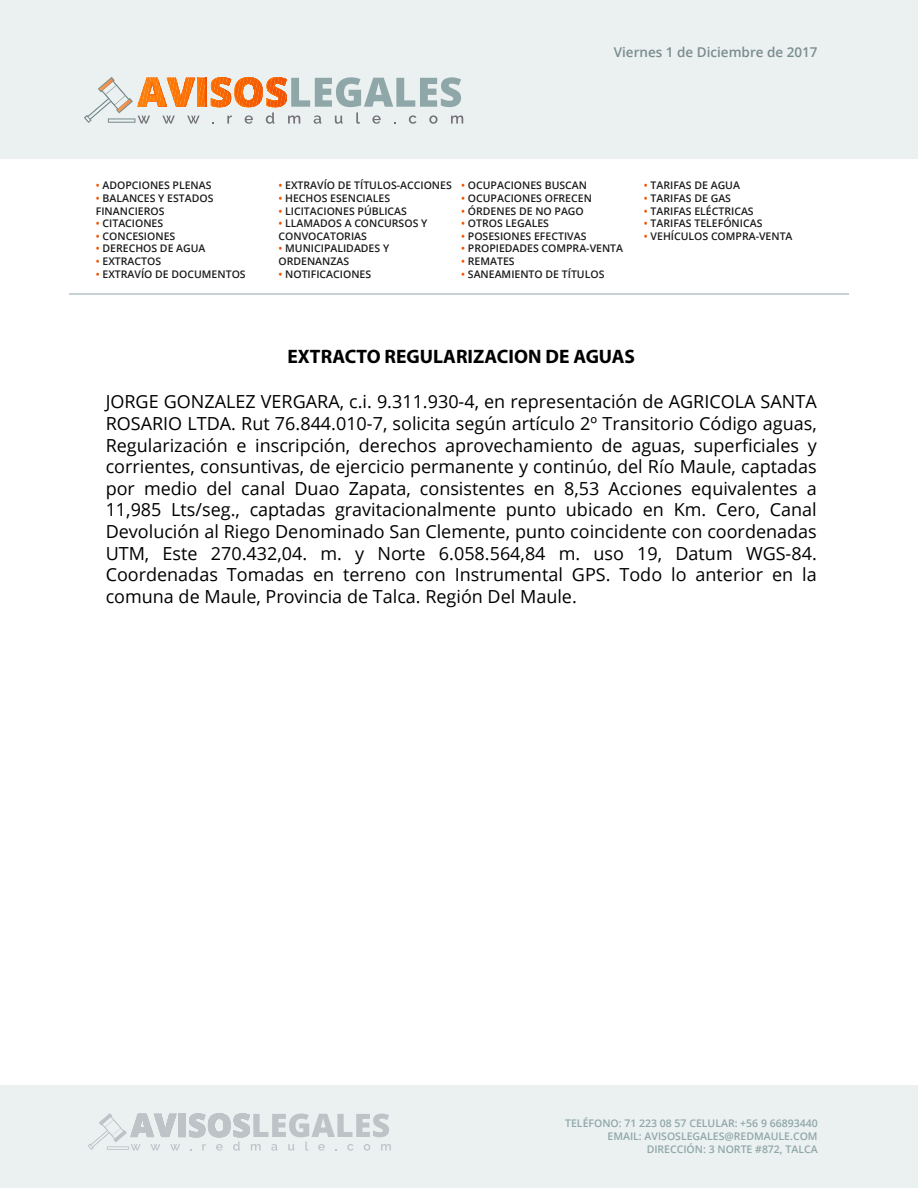
<style>
.page{position:relative;width:918px;height:1188px;background:#fff}
.page>*{position:absolute;margin:0;border:0;box-sizing:border-box;transform-origin:0 0}
.t1{font:700 19.5px "Myriad Pro";color:#000}
.t2{font:18px/21.6px "Open Sans";color:#000;text-align:justify}
.t3{font:600 13.5px "Open Sans";color:#7a8d8e}
.t4{font:600 10.5px/12.6px "Open Sans";color:#1b1b1b}
.t5{font:600 10.5px/12.6px "Open Sans";color:#8fa7a8;text-align:right}
.s1{color:#f25300}
</style>
<div class="page">
<div style="left:0;top:0;width:918px;height:159px;background:#ebf0f1"></div>
<svg style="left:84px;top:77px;width:379px;height:47px"></svg>
<svg style="left:108px;top:118px;width:27px;height:5px"></svg>
<div style="left:0;top:1086px;width:918px;height:102px;background:#ebf0f1"></div>
<svg style="left:88px;top:1113px;width:303px;height:38px"></svg>
<svg style="left:107px;top:1146px;width:22px;height:4px"></svg>
<hr style="left:69px;top:294px;width:780px;height:1px;background:#8fa7a8">
<p class="t3" style="left:614px;top:43px;width:205px">Viernes 1 de Diciembre de 2017</p>
<p class="t4" style="left:96px;top:179px;width:117px"><span class="s1">•</span> ADOPCIONES PLENAS</p>
<p class="t4" style="left:96px;top:192px;width:119px"><span class="s1">•</span> BALANCES Y ESTADOS<br>FINANCIEROS</p>
<p class="t4" style="left:96px;top:217px;width:69px"><span class="s1">•</span> CITACIONES</p>
<p class="t4" style="left:96px;top:230px;width:81px"><span class="s1">•</span> CONCESIONES</p>
<p class="t4" style="left:96px;top:242px;width:111px"><span class="s1">•</span> DERECHOS DE AGUA</p>
<p class="t4" style="left:96px;top:255px;width:67px"><span class="s1">•</span> EXTRACTOS</p>
<p class="t4" style="left:96px;top:267px;width:151px"><span class="s1">•</span> EXTRAVÍO DE DOCUMENTOS</p>
<p class="t4" style="left:279px;top:179px;width:175px"><span class="s1">•</span> EXTRAVÍO DE TÍTULOS-ACCIONES</p>
<p class="t4" style="left:279px;top:192px;width:113px"><span class="s1">•</span> HECHOS ESENCIALES</p>
<p class="t4" style="left:279px;top:204px;width:130px"><span class="s1">•</span> LICITACIONES PÚBLICAS</p>
<p class="t4" style="left:279px;top:217px;width:150px"><span class="s1">•</span> LLAMADOS A CONCURSOS Y<br>CONVOCATORIAS</p>
<p class="t4" style="left:279px;top:242px;width:112px"><span class="s1">•</span> MUNICIPALIDADES Y<br>ORDENANZAS</p>
<p class="t4" style="left:279px;top:267px;width:94px"><span class="s1">•</span> NOTIFICACIONES</p>
<p class="t4" style="left:461px;top:179px;width:127px"><span class="s1">•</span> OCUPACIONES BUSCAN</p>
<p class="t4" style="left:461px;top:192px;width:132px"><span class="s1">•</span> OCUPACIONES OFRECEN</p>
<p class="t4" style="left:461px;top:204px;width:124px"><span class="s1">•</span> ÓRDENES DE NO PAGO</p>
<p class="t4" style="left:461px;top:217px;width:89px"><span class="s1">•</span> OTROS LEGALES</p>
<p class="t4" style="left:461px;top:230px;width:127px"><span class="s1">•</span> POSESIONES EFECTIVAS</p>
<p class="t4" style="left:461px;top:242px;width:163px"><span class="s1">•</span> PROPIEDADES COMPRA-VENTA</p>
<p class="t4" style="left:461px;top:255px;width:55px"><span class="s1">•</span> REMATES</p>
<p class="t4" style="left:461px;top:267px;width:145px"><span class="s1">•</span> SANEAMIENTO DE TÍTULOS</p>
<p class="t4" style="left:644px;top:179px;width:98px"><span class="s1">•</span> TARIFAS DE AGUA</p>
<p class="t4" style="left:644px;top:192px;width:89px"><span class="s1">•</span> TARIFAS DE GAS</p>
<p class="t4" style="left:644px;top:204px;width:111px"><span class="s1">•</span> TARIFAS ELÉCTRICAS</p>
<p class="t4" style="left:644px;top:217px;width:120px"><span class="s1">•</span> TARIFAS TELEFÓNICAS</p>
<p class="t4" style="left:644px;top:230px;width:150px"><span class="s1">•</span> VEHÍCULOS COMPRA-VENTA</p>
<p class="t1" style="left:287px;top:344px;width:349px">EXTRACTO REGULARIZACION DE AGUAS</p>
<p class="t2" style="left:106px;top:391px;width:713px">JORGE GONZALEZ VERGARA, c.i. 9.311.930-4, en representación de AGRICOLA SANTA ROSARIO LTDA. Rut 76.844.010-7, solicita según artículo 2º Transitorio Código aguas, Regularización e inscripción, derechos aprovechamiento de aguas, superficiales y corrientes, consuntivas, de ejercicio permanente y continúo, del Río Maule, captadas por medio del canal Duao Zapata, consistentes en 8,53 Acciones equivalentes a 11,985 Lts/seg., captadas gravitacionalmente punto ubicado en Km. Cero, Canal Devolución al Riego Denominado San Clemente, punto coincidente con coordenadas UTM, Este 270.432,04. m. y Norte 6.058.564,84 m. uso 19, Datum WGS-84.<br>Coordenadas Tomadas en terreno con Instrumental GPS. Todo lo anterior en la comuna de Maule, Provincia de Talca. Región Del Maule.</p>
<p class="t5" style="left:565px;top:1117px;width:254px">TELÉFONO: 71 223 08 57 CELULAR: +56 9 66893440<br>EMAIL: AVISOSLEGALES@REDMAULE.COM<br>DIRECCIÓN: 3 NORTE #872, TALCA</p>
</div>
